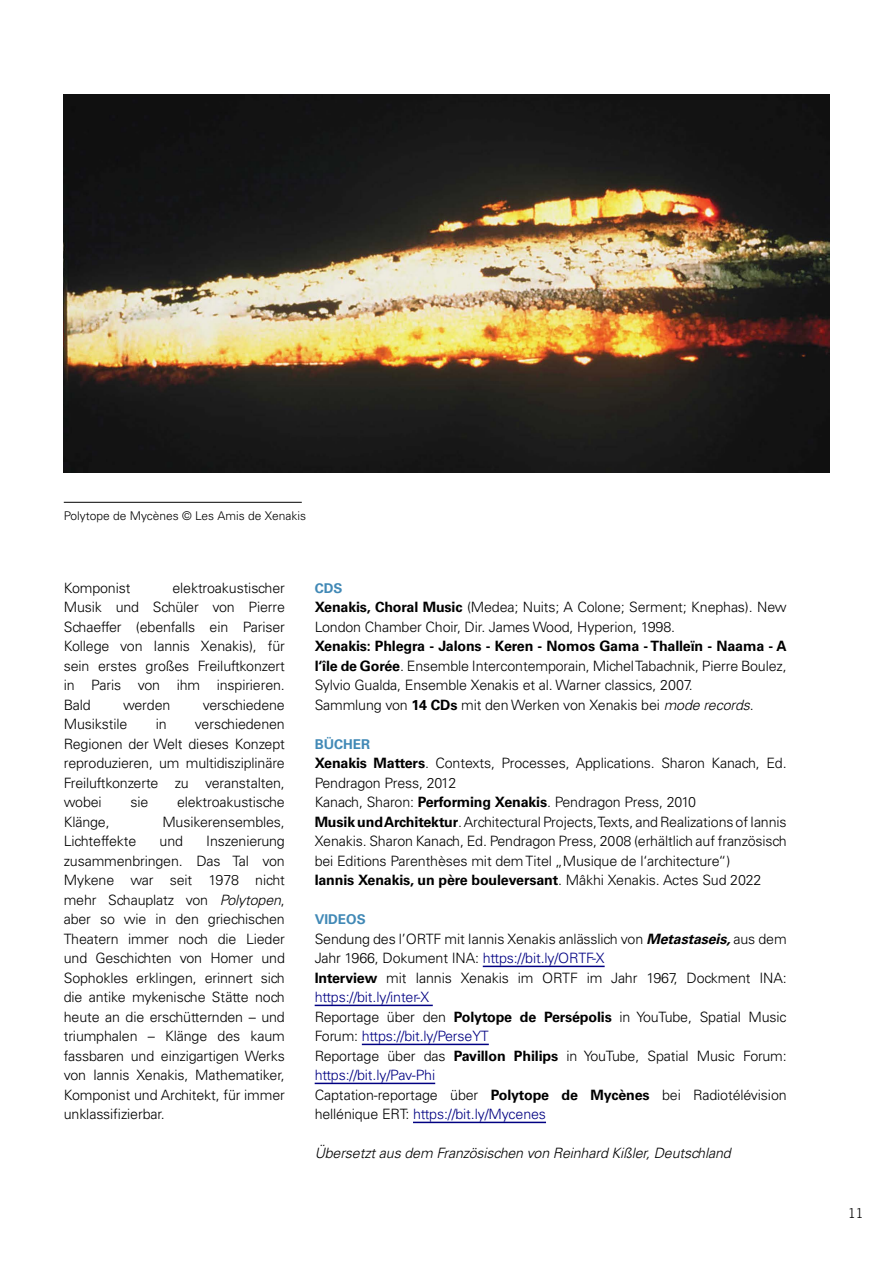
<style>
.page{position:relative;width:893px;height:1263px;background:#fff}
.page>*{position:absolute;margin:0;border:0;box-sizing:border-box;transform-origin:0 0}
.t1{font:300 14.25px/19.5px "Univers LT Std";letter-spacing:-.01em;color:#000}
.t2{font:italic 300 14.25px "Univers LT Std";letter-spacing:-.01em;color:#000}
.t3{font:700 13.5px "Univers LT Std";color:#4189b6}
.t4{font:300 13.5px "Trade Gothic LT Std";color:#000}
.t5{font:300 12px "Univers LT Std";color:#000}
.s1{font-style:italic}
.s2{font-weight:700}
.s3{font-weight:700;font-style:italic}
.s4{color:#000082}
</style>
<div class="page">
<hr style="left:64px;top:502px;width:238px;height:1px;background:#000">
<img style="left:64px;top:94px;width:765px;height:379px">
<hr style="left:483px;top:966px;width:122px;height:1px;background:#000082">
<hr style="left:315px;top:1005px;width:118px;height:1px;background:#000082">
<hr style="left:362px;top:1044px;width:127px;height:1px;background:#000082">
<hr style="left:315px;top:1083px;width:120px;height:1px;background:#000082">
<hr style="left:413px;top:1122px;width:133px;height:1px;background:#000082">
<p class="t5" style="left:64px;top:508px;width:244px">Polytope de Mycènes © Les Amis de Xenakis</p>
<p class="t1" style="left:64px;top:578px;width:223px;text-align:justify;text-indent:109px">elektroakustischer Musik und Schüler von Pierre Schaeffer (ebenfalls ein Pariser Kollege von Iannis Xenakis), für sein erstes großes Freiluftkonzert in Paris von ihm inspirieren.<br>Bald</p>
<p class="t1" style="left:64px;top:578px;width:68px">Komponist</p>
<p class="t1" style="left:123px;top:695px;width:49px">werden</p>
<p class="t1" style="left:203px;top:695px;width:84px">verschiedene</p>
<p class="t1" style="left:64px;top:714px;width:65px">Musikstile</p>
<p class="t1" style="left:156px;top:714px;width:12px">in</p>
<p class="t1" style="left:64px;top:714px;width:223px;text-align:justify;text-indent:131px">verschiedenen Regionen der Welt dieses Konzept reproduzieren, um multidisziplinäre Freiluftkonzerte zu veranstalten, wobei</p>
<p class="t1" style="left:130px;top:792px;width:19px">sie</p>
<p class="t1" style="left:177px;top:792px;width:109px">elektroakustische</p>
<p class="t1" style="left:64px;top:812px;width:47px">Klänge,</p>
<p class="t1" style="left:162px;top:812px;width:124px">Musikerensembles,</p>
<p class="t1" style="left:64px;top:831px;width:74px">Lichteffekte</p>
<p class="t1" style="left:160px;top:831px;width:25px">und</p>
<p class="t1" style="left:64px;top:831px;width:223px;text-align:justify;text-indent:143px">Inszenierung zusammenbringen. Das Tal von Mykene war seit 1978 nicht mehr Schauplatz von <span class="s1">Polytopen</span>, aber so wie in den griechischen Theatern immer noch die Lieder und Geschichten von Homer und Sophokles erklingen, erinnert sich die antike mykenische Stätte noch heute an die erschütternden – und triumphalen – Klänge des kaum fassbaren und einzigartigen Werks von Iannis Xenakis, Mathematiker, Komponist und Architekt, für immer unklassifizierbar.</p>
<p class="t3" style="left:315px;top:580px;width:29px">CDS</p>
<p class="t1" style="left:315px;top:597px;width:473px"><span class="s2">Xenakis, Choral Music</span> (Medea; Nuits; A Colone; Serment; Knephas). New<br>London Chamber Choir, Dir. James Wood, Hyperion, 1998.</p>
<p class="t1" style="left:315px;top:636px;width:473px"><span class="s2">Xenakis: Phlegra - Jalons - Keren - Nomos Gama - Thalleïn - Naama - A l‘île de Gorée</span>. Ensemble Intercontemporain, Michel Tabachnik, Pierre Boulez, Sylvio Gualda, Ensemble Xenakis et al. Warner classics, 2007.<br>Sammlung von <span class="s2">14 CDs</span> mit den Werken von Xenakis bei <span class="s1">mode records</span>.</p>
<p class="t3" style="left:315px;top:736px;width:57px">BÜCHER</p>
<p class="t1" style="left:315px;top:753px;width:473px"><span class="s2">Xenakis Matters</span>. Contexts, Processes, Applications. Sharon Kanach, Ed.<br>Pendragon Press, 2012<br>Kanach, Sharon: <span class="s2">Performing Xenakis</span>. Pendragon Press, 2010<br><span class="s2">Musik und Architektur</span>. Architectural Projects, Texts, and Realizations of Iannis Xenakis. Sharon Kanach, Ed. Pendragon Press, 2008 (erhältlich auf französisch bei Editions Parenthèses mit dem Titel „Musique de l‘architecture“)<br><span class="s2">Iannis Xenakis, un père bouleversant</span>. Mâkhi Xenakis. Actes Sud 2022</p>
<p class="t3" style="left:315px;top:912px;width:53px">VIDEOS</p>
<p class="t1" style="left:315px;top:929px;width:473px">Sendung des l’ORTF mit Iannis Xenakis anlässlich von <span class="s3">Metastaseis,</span> aus dem Jahr 1966, Dokument INA: <span class="s4">https://bit.ly/ORTF-X<br></span><span class="s2">Interview</span> mit Iannis Xenakis im ORTF im Jahr 1967, Dockment INA: <span class="s4">https://bit.ly/inter-X<br></span>Reportage über den <span class="s2">Polytope de Persépolis</span> in YouTube, Spatial Music Forum: <span class="s4">https://bit.ly/PerseYT<br></span>Reportage über das <span class="s2">Pavillon Philips</span> in YouTube, Spatial Music Forum: <span class="s4">https://bit.ly/Pav-Phi<br></span>Captation-reportage über <span class="s2">Polytope de Mycènes</span> bei Radiotélévision hellénique ERT: <span class="s4">https://bit.ly/Mycenes</span></p>
<p class="t2" style="left:315px;top:1145px;width:418px">Übersetzt aus dem Französischen von Reinhard Kißler, Deutschland</p>
<p class="t4" style="left:848px;top:1205px;width:17px">11</p>
</div>
